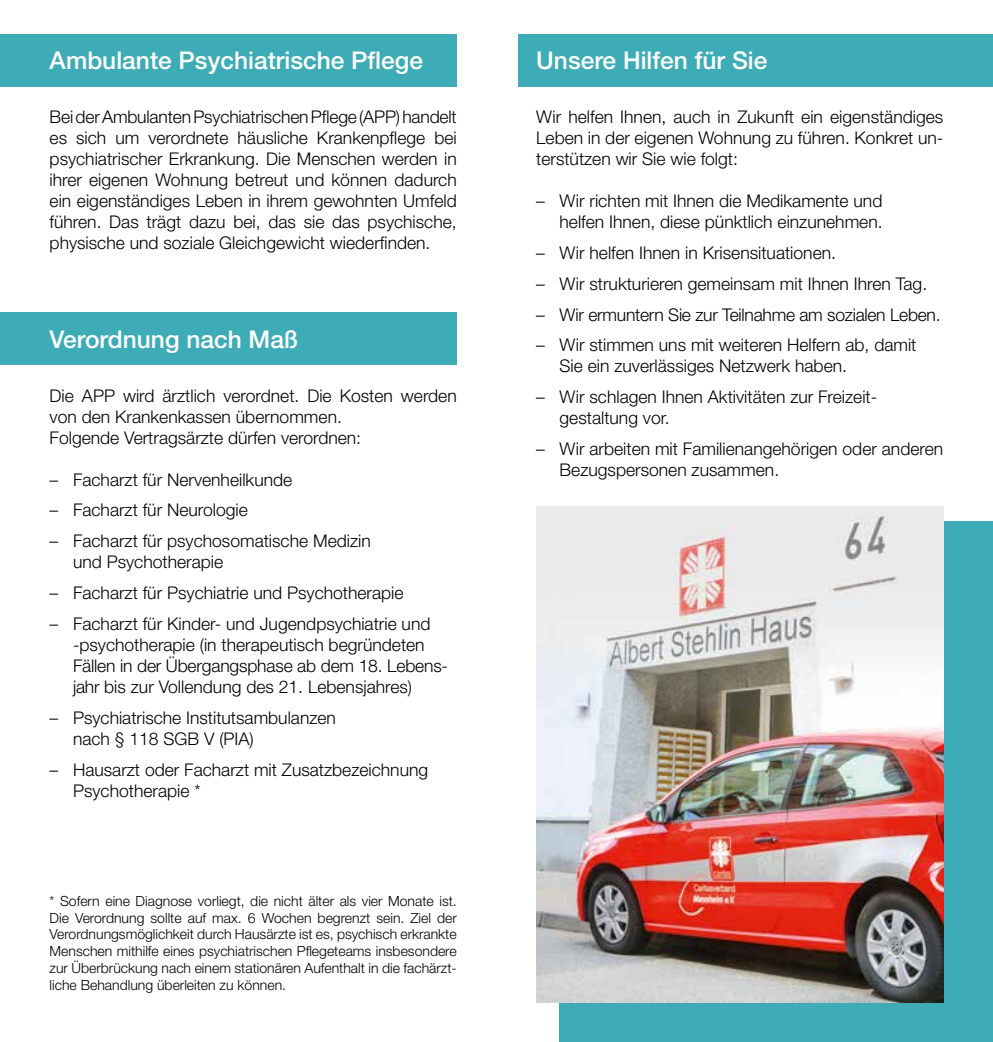
<style>
.page{position:relative;width:993px;height:1042px;background:#fff}
.page>*{position:absolute;margin:0;border:0;box-sizing:border-box;transform-origin:0 0}
.t1{font:500 24.5px "Helvetica Neue";color:#fff}
.t2{font:300 17.5px/21px "Helvetica Neue";color:#000}
.t3{font:300 14px/16.8px "Helvetica Neue";color:#000;text-align:justify}
</style>
<div class="page">
<div style="left:559px;top:522px;width:433px;height:520px;background:#3eacb6"></div>
<div style="left:0;top:35px;width:456px;height:52px;background:#3eacb6"></div>
<div style="left:518px;top:35px;width:474px;height:52px;background:#3eacb6"></div>
<div style="left:0;top:313px;width:456px;height:52px;background:#3eacb6"></div>
<img style="left:536px;top:506px;width:407px;height:496px">
<h1 class="t1" style="left:50px;top:45px;width:375px">Ambulante Psychiatrische Pflege</h1>
<p class="t2" style="left:50px;top:106px;width:408px;text-align:justify">Bei der Ambulanten Psychiatrischen Pflege (APP) handelt es sich um verordnete häusliche Krankenpflege bei psychiatrischer Erkrankung. Die Menschen werden in ihrer eigenen Wohnung betreut und können dadurch ein eigenständiges Leben in ihrem gewohnten Umfeld führen. Das trägt dazu bei, das sie das psychische, physische und soziale Gleichgewicht wiederfinden.</p>
<h1 class="t1" style="left:50px;top:324px;width:250px">Verordnung nach Maß</h1>
<p class="t2" style="left:50px;top:384px;width:408px">Die APP wird ärztlich verordnet. Die Kosten werden von den Krankenkassen übernommen.<br>Folgende Vertragsärzte dürfen verordnen:</p>
<p class="t2" style="left:50px;top:468px;width:244px">– Facharzt für Nervenheilkunde</p>
<p class="t2" style="left:50px;top:499px;width:200px">– Facharzt für Neurologie</p>
<p class="t2" style="left:73px;top:530px;width:299px;text-indent:-23px">– Facharzt für psychosomatische Medizin und Psychotherapie</p>
<p class="t2" style="left:50px;top:582px;width:355px">– Facharzt für Psychiatrie und Psychotherapie</p>
<p class="t2" style="left:73px;top:613px;width:376px;text-indent:-23px">– Facharzt für Kinder- und Jugendpsychiatrie und -psychotherapie (in therapeutisch begründeten Fällen in der Übergangsphase ab dem 18. Lebens&shy;jahr bis zur Vollendung des 21. Lebensjahres)</p>
<p class="t2" style="left:73px;top:707px;width:264px;text-indent:-23px">– Psychiatrische Institutsambulanzen nach § 118 SGB V (PIA)</p>
<p class="t2" style="left:73px;top:759px;width:356px;text-indent:-23px">– Hausarzt oder Facharzt mit Zusatzbezeichnung<br>Psychotherapie *</p>
<p class="t3" style="left:50px;top:892px;width:408px">* Sofern eine Diagnose vorliegt, die nicht älter als vier Monate ist.<br>Die Verordnung sollte auf max. 6 Wochen begrenzt sein. Ziel der Verordnungsmöglichkeit durch Hausärzte ist es, psychisch erkrankte Menschen mithilfe eines psychiatrischen Pflegeteams insbesondere zur Überbrückung nach einem stationären Aufenthalt in die fachärzt&shy;liche Behandlung überleiten zu können.</p>
<h1 class="t1" style="left:536px;top:45px;width:233px">Unsere Hilfen für Sie</h1>
<p class="t2" style="left:536px;top:106px;width:408px;text-align:justify">Wir helfen Ihnen, auch in Zukunft ein eigenständiges Leben in der eigenen Wohnung zu führen. Konkret un&shy;terstützen wir Sie wie folgt:</p>
<p class="t2" style="left:536px;top:190px;width:348px;text-align:right">– Wir richten mit Ihnen die Medikamente und helfen Ihnen, diese pünktlich einzunehmen.</p>
<p class="t2" style="left:536px;top:242px;width:301px">– Wir helfen Ihnen in Krisensituationen.</p>
<p class="t2" style="left:536px;top:272px;width:392px">– Wir strukturieren gemeinsam mit Ihnen Ihren Tag.</p>
<p class="t2" style="left:536px;top:303px;width:406px">– Wir ermuntern Sie zur Teilnahme am sozialen Leben.</p>
<p class="t2" style="left:559px;top:334px;width:358px;text-indent:-23px">– Wir stimmen uns mit weiteren Helfern ab, damit<br>Sie ein zuverlässiges Netzwerk haben.</p>
<p class="t2" style="left:559px;top:386px;width:319px;text-indent:-23px">– Wir schlagen Ihnen Aktivitäten zur Freizeit&shy;gestaltung vor.</p>
<p class="t2" style="left:559px;top:438px;width:385px;text-indent:-23px">– Wir arbeiten mit Familienangehörigen oder anderen<br>Bezugspersonen zusammen.</p>
</div>
